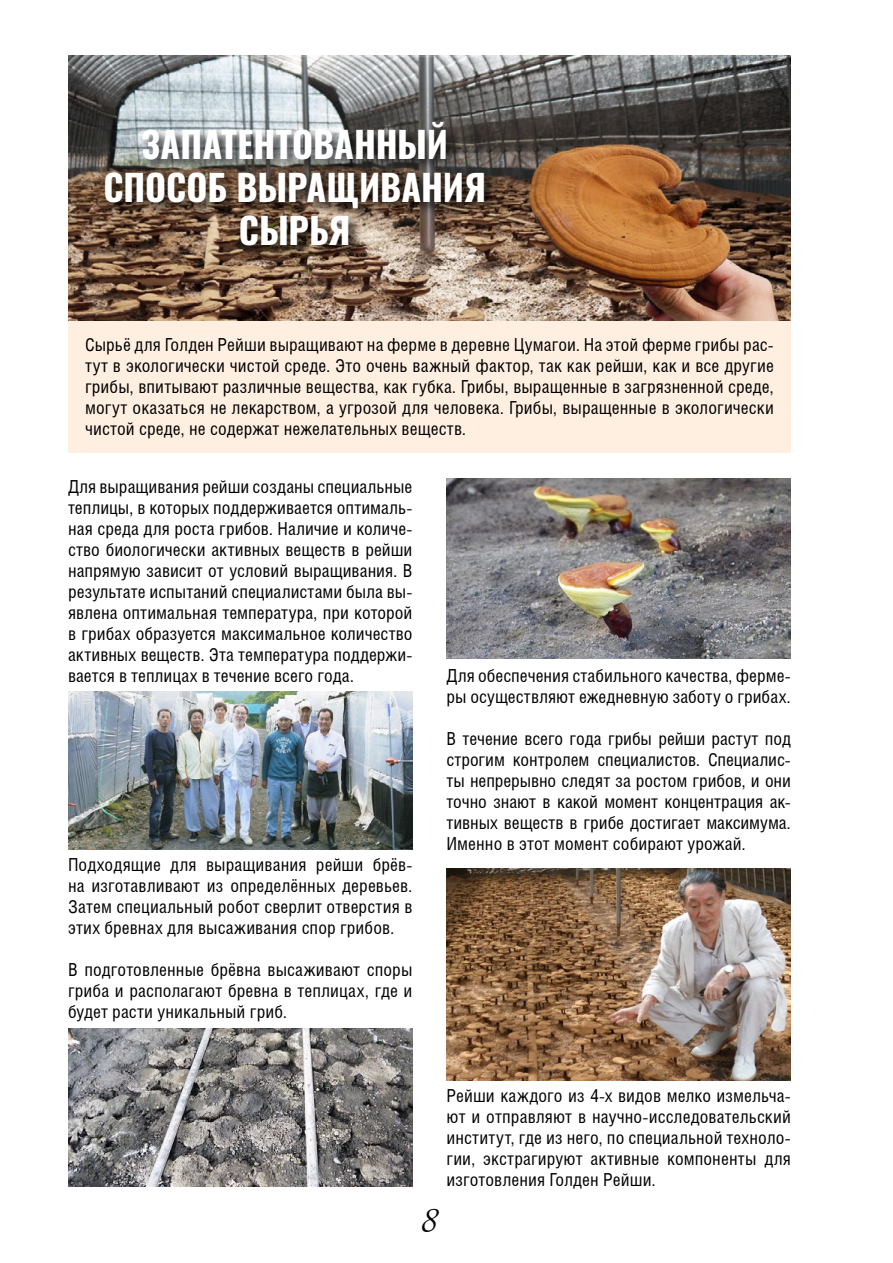
<style>
.page{position:relative;width:893px;height:1263px;background:#fff}
.page>*{position:absolute;margin:0;border:0;box-sizing:border-box;transform-origin:0 0}
.t1{font:700 36px/43.2px "Oswald";letter-spacing:-.005em;color:#fff;text-align:center}
.t2{font:31.5px "Adventure";color:#000}
.t3{font:18px/21px "Helios Cond";letter-spacing:.005em;color:#000;text-align:justify}
</style>
<div class="page">
<div style="left:68px;top:320px;width:723px;height:132px;background:#feefe1"></div>
<img style="left:68px;top:55px;width:723px;height:265px">
<div style="left:103px;top:120px;width:395px;height:140px;background:#000;opacity:.75"></div>
<img style="left:68px;top:692px;width:344px;height:158px">
<img style="left:446px;top:478px;width:345px;height:181px">
<img style="left:446px;top:868px;width:345px;height:212px">
<img style="left:68px;top:1028px;width:344px;height:158px">
<h1 class="t1" style="left:103px;top:125px;width:384px">ЗАПАТЕНТОВАННЫЙ<br>СПОСОБ ВЫРАЩИВАНИЯ<br>СЫРЬЯ</h1>
<p class="t3" style="left:85px;top:334px;width:690px">Сырьё для Голден Рейши выращивают на ферме в деревне Цумагои. На этой ферме грибы рас&shy;тут в экологически чистой среде. Это очень важный фактор, так как рейши, как и все другие грибы, впитывают различные вещества, как губка. Грибы, выращенные в загрязненной среде, могут оказаться не лекарством, а угрозой для человека. Грибы, выращенные в экологически чистой среде, не содержат нежелательных веществ.</p>
<p class="t3" style="left:68px;top:475px;width:346px">Для выращивания рейши созданы специальные теплицы, в которых поддерживается оптималь&shy;ная среда для роста грибов. Наличие и количе&shy;ство биологически активных веществ в рейши напрямую зависит от условий выращивания. В результате испытаний специалистами была вы&shy;явлена оптимальная температура, при которой в грибах образуется максимальное количество активных веществ. Эта температура поддержи&shy;вается в теплицах в течение всего года.</p>
<p class="t3" style="left:68px;top:853px;width:346px">Подходящие для выращивания рейши брёв&shy;на изготавливают из определённых деревьев.<br>Затем специальный робот сверлит отверстия в этих бревнах для высаживания спор грибов.</p>
<p class="t3" style="left:68px;top:958px;width:346px">В подготовленные брёвна высаживают споры гриба и располагают бревна в теплицах, где и будет расти уникальный гриб.</p>
<p class="t3" style="left:446px;top:664px;width:346px">Для обеспечения стабильного качества, ферме&shy;ры осуществляют ежедневную заботу о грибах.</p>
<p class="t3" style="left:446px;top:727px;width:346px">В течение всего года грибы рейши растут под строгим контролем специалистов. Специалис&shy;ты непрерывно следят за ростом грибов, и они точно знают в какой момент концентрация ак&shy;тивных веществ в грибе достигает максимума.<br>Именно в этот момент собирают урожай.</p>
<h2 class="t2" style="left:421px;top:1201px;width:18px">8</h2>
<p class="t3" style="left:446px;top:1084px;width:346px">Рейши каждого из 4-х видов мелко измельча&shy;ют и отправляют в научно-исследовательский институт, где из него, по специальной техноло&shy;гии, экстрагируют активные компоненты для изготовления Голден Рейши.</p>
</div>
